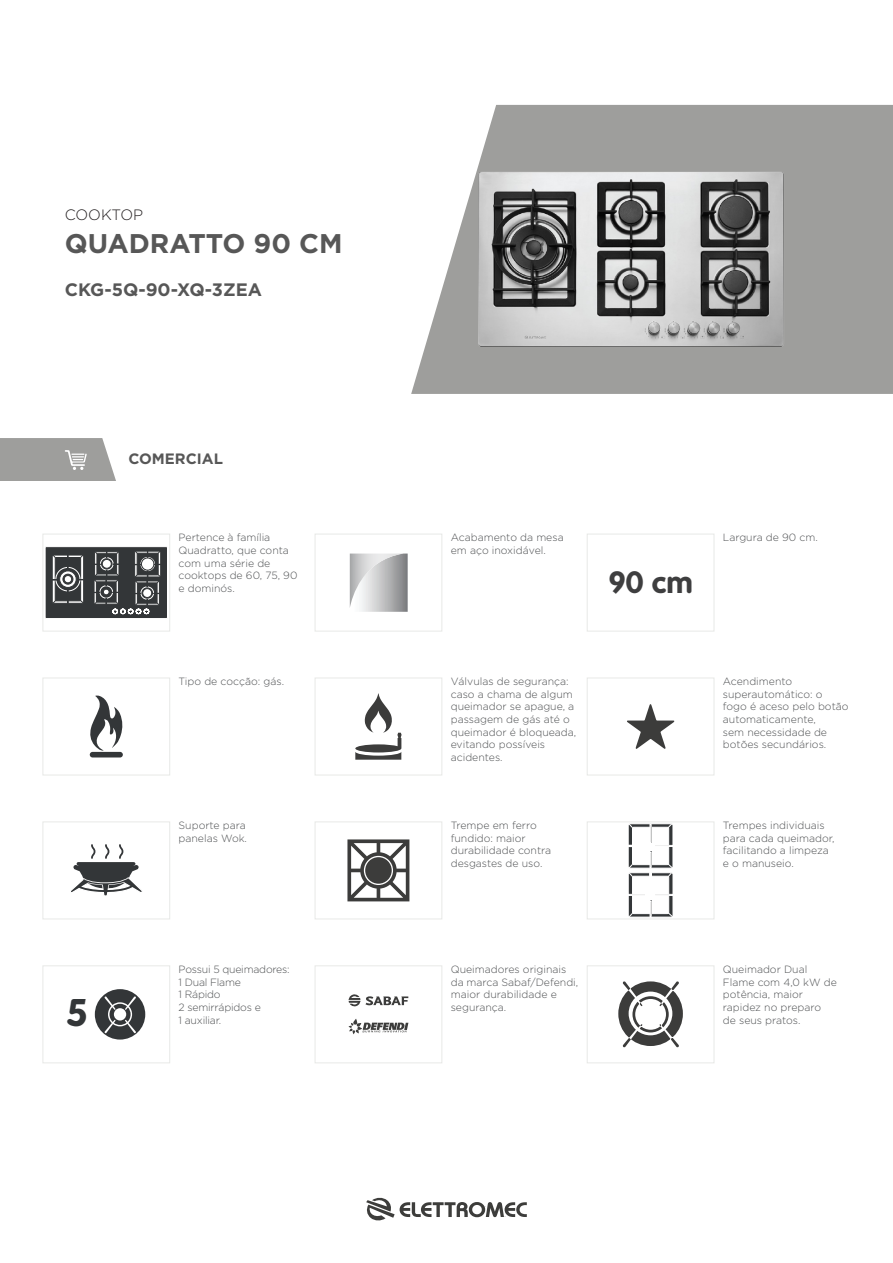
<style>
.page{position:relative;width:893px;height:1263px;background:#fff}
.page>*{position:absolute;margin:0;border:0;box-sizing:border-box;transform-origin:0 0}
.t1{font:700 37.5px "Folks";color:#333638}
.t2{font:700 30px "Folks";color:#3e3e3f}
.t3{font:700 27px "Gotham";color:#575757}
.t4{font:700 18px "Gotham";color:#575757}
.t5{font:700 15px "Gotham";color:#575757}
.t6{font:300 15px "Gotham";letter-spacing:-.005em;color:#231f20}
.texto_icone{font:300 10.5px/12.6px "Gotham";color:#4f5153}
.texto_icone-2{font:300 10.5px/12.6px "Gotham";letter-spacing:-.02em;color:#4f5153}
</style>
<div class="page">
<svg style="left:411px;top:105px;width:482px;height:289px;fill:#9e9e9c"></svg>
<svg style="left:0;top:438px;width:116px;height:43px;background:#a6a6a4"></svg>
<svg style="left:366px;top:1197px;width:161px;height:24px"></svg>
<svg style="left:90px;top:695px;width:33px;height:56px"></svg>
<div style="left:90px;top:752px;width:33px;height:5px;background:#333638;border-radius:3px"></div>
<div style="left:43px;top:678px;width:127px;height:97px;border:1px solid #e8e9e7"></div>
<svg style="left:355px;top:693px;width:47px;height:67px"></svg>
<div style="left:315px;top:678px;width:127px;height:97px;border:1px solid #e8e9e7"></div>
<svg style="left:71px;top:844px;width:71px;height:52px"></svg>
<div style="left:43px;top:821px;width:127px;height:98px;border:1px solid #e8e9e7"></div>
<svg style="left:347px;top:839px;width:62px;height:62px"></svg>
<div style="left:315px;top:821px;width:127px;height:98px;border:1px solid #e8e9e7"></div>
<div style="left:95px;top:989px;width:50px;height:50px;background:#333638;border-radius:50%"></div>
<svg style="left:104px;top:996px;width:32px;height:37px"></svg>
<div style="left:43px;top:965px;width:127px;height:98px;border:1px solid #e8e9e7"></div>
<svg style="left:618px;top:981px;width:65px;height:66px"></svg>
<div style="left:587px;top:965px;width:127px;height:98px;border:1px solid #e8e9e7"></div>
<svg style="left:361px;top:553px;width:47px;height:59px"></svg>
<img style="left:350px;top:553px;width:53px;height:55px">
<div style="left:315px;top:534px;width:127px;height:97px;border:1px solid #e8e9e7"></div>
<div style="left:587px;top:534px;width:127px;height:97px;border:1px solid #e8e9e7"></div>
<svg style="left:627px;top:704px;width:47px;height:45px"></svg>
<div style="left:587px;top:678px;width:127px;height:97px;border:1px solid #e8e9e7"></div>
<svg style="left:348px;top:994px;width:60px;height:13px"></svg>
<svg style="left:348px;top:1019px;width:60px;height:15px"></svg>
<div style="left:315px;top:965px;width:127px;height:98px;border:1px solid #e8e9e7"></div>
<div style="left:45px;top:547px;width:122px;height:71px;background:#333638"></div>
<div style="left:45px;top:546px;width:123px;height:73px;border:1px solid #fff"></div>
<svg style="left:52px;top:555px;width:32px;height:49px"></svg>
<svg style="left:94px;top:551px;width:67px;height:63px"></svg>
<div style="left:43px;top:534px;width:127px;height:97px;border:1px solid #e8e9e7"></div>
<img style="left:467px;top:169px;width:328px;height:180px">
<svg style="left:628px;top:823px;width:45px;height:94px"></svg>
<div style="left:587px;top:821px;width:127px;height:98px;border:1px solid #e8e9e7"></div>
<p class="t6" style="left:65px;top:207px;width:80px">COOKTOP</p>
<p class="t3" style="left:65px;top:227px;width:279px">QUADRATTO 90 CM</p>
<p class="t4" style="left:65px;top:279px;width:199px">CKG-5Q-90-XQ-3ZEA</p>
<p class="t1" style="left:66px;top:991px;width:23px">5</p>
<h3 class="t5" style="left:128px;top:450px;width:96px">COMERCIAL</h3>
<p class="texto_icone" style="left:179px;top:531px;width:120px">Pertence à família<br>Quadratto, que conta com uma série de cooktops de 60, 75, 90 e dominós.</p>
<p class="texto_icone" style="left:451px;top:531px;width:114px">Acabamento da mesa em aço inoxidável.</p>
<p class="texto_icone" style="left:179px;top:675px;width:107px">Tipo de cocção: gás.</p>
<p class="texto_icone" style="left:451px;top:675px;width:127px">Válvulas de segurança: caso a chama de algum queimador se apague, a passagem de gás até o queimador é bloqueada, evitando possíveis acidentes.</p>
<p class="texto_icone" style="left:179px;top:819px;width:70px">Suporte para panelas Wok.</p>
<p class="texto_icone" style="left:451px;top:819px;width:102px">Trempe em ferro fundido: maior durabilidade contra desgastes de uso.</p>
<p class="t2" style="left:609px;top:565px;width:87px">90 cm</p>
<p class="texto_icone" style="left:723px;top:531px;width:96px">Largura de 90 cm.</p>
<p class="texto_icone" style="left:723px;top:675px;width:127px">Acendimento superautomático: o fogo é aceso pelo botão automaticamente,<br>sem necessidade de botões secundários.</p>
<p class="texto_icone" style="left:723px;top:819px;width:113px">Trempes individuais para cada queimador, facilitando a limpeza e o manuseio.</p>
<p class="texto_icone-2" style="left:179px;top:963px;width:113px">Possui 5 queimadores:<br>1 Dual Flame<br>1 Rápido<br>2 semirrápidos e<br>1 auxiliar.</p>
<p class="texto_icone" style="left:723px;top:963px;width:115px">Queimador Dual<br>Flame com 4,0 kW de potência, maior rapidez no preparo de seus pratos.</p>
<p class="texto_icone" style="left:451px;top:963px;width:129px">Queimadores originais da marca Sabaf/Defendi, maior durabilidade e segurança.</p>
</div>
